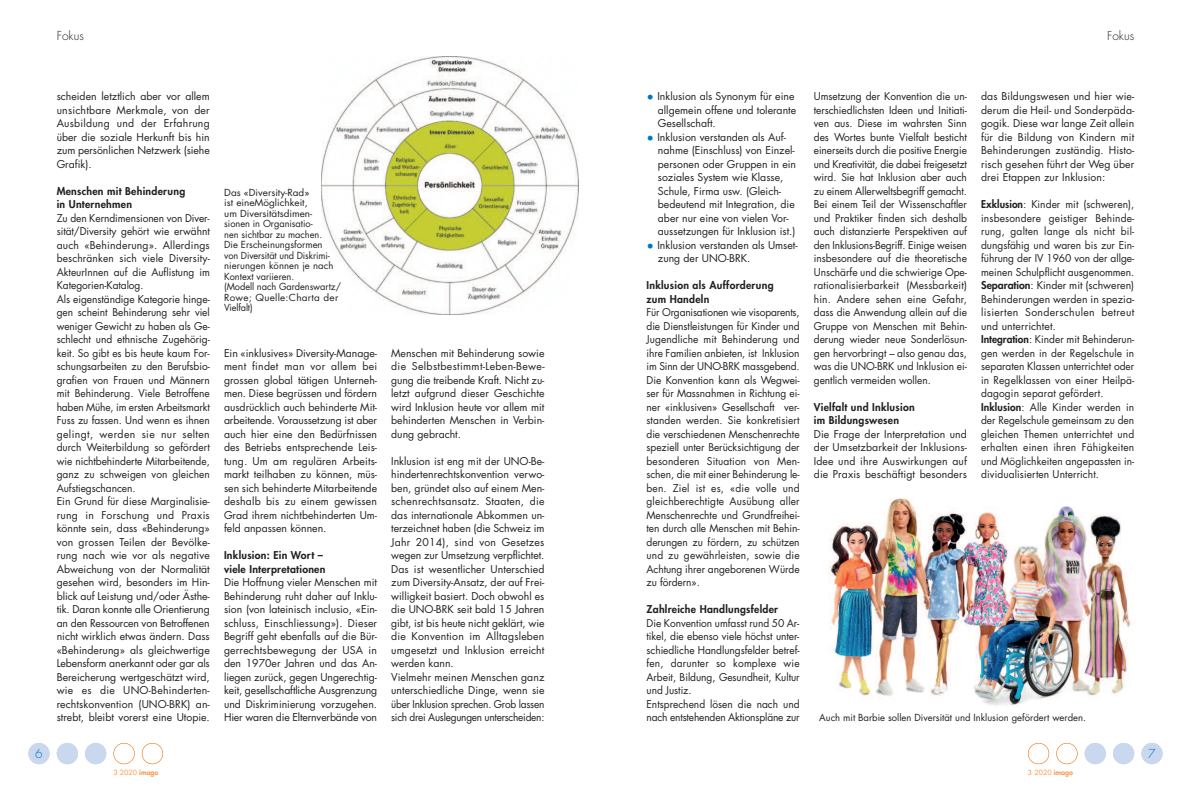
<style>
.page{position:relative;width:1191px;height:794px;background:#fff}
.page>*{position:absolute;margin:0;border:0;box-sizing:border-box;transform-origin:0 0}
.t1{font:300 12px "Futura";color:#231f20}
.t2{font:300 12px "Futura";color:#0076bc}
.t3{font:10.5px/13.5px "Futura";color:#231f20;text-align:justify}
.t4{font:800 10.5px/13.5px "Futura";letter-spacing:.025em;color:#231f20}
.t5{font:9.5px/10.5px "Futura";color:#231f20;scale:1.05 1}
.t6{font:9.5px "Futura";color:#231f20}
.t7{font:7px "Futura";color:#f79447}
.s1{font-size:13px;color:#0076bc}
.s2{font-weight:800}
</style>
<div class="page">
<div style="left:1141px;top:743px;width:21px;height:21px;background:#c9d8ee;border-radius:50%"></div>
<div style="left:1113px;top:743px;width:21px;height:21px;background:#c9d8ee;border-radius:50%"></div>
<div style="left:1084px;top:743px;width:22px;height:21px;background:#c9d8ee;border-radius:50%"></div>
<div style="left:1056px;top:743px;width:21px;height:21px;border:1px solid #f79447;border-radius:50%"></div>
<div style="left:1028px;top:743px;width:21px;height:21px;border:1px solid #f79447;border-radius:50%"></div>
<div style="left:28px;top:743px;width:22px;height:21px;background:#c9d8ee;border-radius:50%"></div>
<div style="left:57px;top:743px;width:21px;height:21px;background:#c9d8ee;border-radius:50%"></div>
<div style="left:85px;top:743px;width:21px;height:21px;background:#c9d8ee;border-radius:50%"></div>
<div style="left:113px;top:743px;width:22px;height:21px;border:1px solid #f79447;border-radius:50%"></div>
<div style="left:142px;top:743px;width:21px;height:21px;border:1px solid #f79447;border-radius:50%"></div>
<img style="left:828px;top:498px;width:303px;height:209px">
<img style="left:321px;top:57px;width:257px;height:257px">
<p class="t1" style="left:57px;top:28px;width:29px">Fokus</p>
<p class="t1" style="left:1107px;top:28px;width:29px">Fokus</p>
<p class="t3" style="left:57px;top:89px;width:155px">scheiden letztlich aber vor allem unsichtbare Merkmale, von der Ausbildung und der Erfahrung über die soziale Herkunft bis hin zum persönlichen Netzwerk (siehe Grafik).</p>
<p class="t4" style="left:57px;top:184px;width:130px">Menschen mit Behinderung in Unternehmen</p>
<p class="t3" style="left:57px;top:211px;width:155px;text-align:left">Zu den Kerndimensionen von Diver&shy;sität/Diversity gehört wie erwähnt auch «Behinderung». Allerdings beschränken sich viele Diversity-<br>AkteurInnen auf die Auflistung im<br>Kategorien-Katalog.<br>Als eigenständige Kategorie hinge&shy;gen scheint Behinderung sehr viel weniger Gewicht zu haben als Ge&shy;schlecht und ethnische Zugehörig&shy;keit. So gibt es bis heute kaum For&shy;schungsarbeiten zu den Berufsbio&shy;grafien von Frauen und Männern mit Behinderung. Viele Betroffene haben Mühe, im ersten Arbeitsmarkt<br>Fuss zu fassen. Und wenn es ihnen gelingt, werden sie nur selten durch Weiterbildung so gefördert wie nichtbehinderte Mitarbeitende, ganz zu schweigen von gleichen<br>Aufstiegschancen.<br>Ein Grund für diese Marginalisie&shy;rung in Forschung und Praxis könnte sein, dass «Behinderung» von grossen Teilen der Bevölke&shy;rung nach wie vor als negative<br>Abweichung von der Normalität gesehen wird, besonders im Hin&shy;blick auf Leistung und/oder Ästhe&shy;tik. Daran konnte alle Orientierung an den Ressourcen von Betroffenen nicht wirklich etwas ändern. Dass «Behinderung» als gleichwertige<br>Lebensform anerkannt oder gar als<br>Bereicherung wertgeschätzt wird, wie es die UNO-Behinderten&shy;rechtskonvention (UNO-BRK) an&shy;strebt, bleibt vorerst eine Utopie.</p>
<p class="t5" style="left:224px;top:187px;width:113px">Das «Diversity-Rad»<br>ist eineMöglichkeit,<br>um Diversitätsdimen-<br>sionen in Organisatio-<br>nen sichtbar zu machen.<br>Die Erscheinungsformen<br>von Diversität und Diskrimi&shy;nierungen können je nach<br>Kontext variieren.<br>(Modell nach Gardenswartz/<br>Rowe; Quelle:Charta der<br>Vielfalt)</p>
<p class="t3" style="left:224px;top:346px;width:155px">Ein «inklusives» Diversity-Manage&shy;ment findet man vor allem bei grossen global tätigen Unterneh&shy;men. Diese begrüssen und fördern ausdrücklich auch behinderte Mit&shy;arbeitende. Voraussetzung ist aber auch hier eine den Bedürfnissen des Betriebs entsprechende Leis&shy;tung. Um am regulären Arbeits&shy;markt teilhaben zu können, müs&shy;sen sich behinderte Mitarbeitende deshalb bis zu einem gewissen Grad ihrem nichtbehinderten Um&shy;feld anpassen können.</p>
<p class="t4" style="left:224px;top:548px;width:103px">Inklusion: Ein Wort – viele Interpretationen</p>
<p class="t3" style="left:224px;top:575px;width:155px">Die Hoffnung vieler Menschen mit Behinderung ruht daher auf Inklu&shy;sion (von lateinisch inclusio, «Ein&shy;schluss, Einschliessung»). Dieser Begriff geht ebenfalls auf die Bür&shy;gerrechtsbewegung der USA in den 1970er Jahren und das An&shy;liegen zurück, gegen Ungerechtig&shy;keit, gesellschaftliche Ausgrenzung und Diskriminierung vorzugehen.<br>Hier waren die Elternverbände von</p>
<p class="t3" style="left:391px;top:346px;width:155px">Menschen mit Behinderung sowie die Selbstbestimmt-Leben-Bewe&shy;gung die treibende Kraft. Nicht zu&shy;letzt aufgrund dieser Geschichte wird Inklusion heute vor allem mit behinderten Menschen in Verbin&shy;dung gebracht.</p>
<p class="t3" style="left:391px;top:454px;width:155px;text-align:left">Inklusion ist eng mit der UNO-Be&shy;hindertenrechtskonvention verwo&shy;ben, gründet also auf einem Men&shy;schenrechtsansatz. Staaten, die das internationale Abkommen un&shy;terzeichnet haben (die Schweiz im Jahr 2014), sind von Gesetzes wegen zur Umsetzung verpflichtet.<br>Das ist wesentlicher Unterschied zum Diversity-Ansatz, der auf Frei&shy;willigkeit basiert. Doch obwohl es die UNO-BRK seit bald 15 Jahren gibt, ist bis heute nicht geklärt, wie die Konvention im Alltagsleben umgesetzt und Inklusion erreicht werden kann.<br>Vielmehr meinen Menschen ganz unterschiedliche Dinge, wenn sie über Inklusion sprechen. Grob lassen sich drei Auslegungen unterscheiden:</p>
<p class="t3" style="left:658px;top:89px;width:140px;text-align:left;text-indent:-11px"><span class="s1">•</span> Inklusion als Synonym für eine allgemein offene und tolerante<br>Gesellschaft.</p>
<p class="t3" style="left:658px;top:130px;width:140px;text-align:left;text-indent:-11px"><span class="s1">•</span> Inklusion verstanden als Auf&shy;nahme (Einschluss) von Einzel&shy;personen oder Gruppen in ein soziales System wie Klasse,<br>Schule, Firma usw. (Gleich&shy;bedeutend mit Integration, die aber nur eine von vielen Vor&shy;aussetzungen für Inklusion ist.)</p>
<p class="t3" style="left:658px;top:238px;width:141px;text-indent:-11px"><span class="s1">•</span> Inklusion verstanden als Umset&shy;zung der UNO-BRK.</p>
<p class="t4" style="left:646px;top:278px;width:129px">Inklusion als Aufforderung zum Handeln</p>
<p class="t3" style="left:646px;top:305px;width:155px">Für Organisationen wie visoparents, die Dienstleistungen für Kinder und Jugendliche mit Behinderung und ihre Familien anbieten, ist Inklusion im Sinn der UNO-BRK massgebend.<br>Die Konvention kann als Wegwei&shy;ser für Massnahmen in Richtung ei&shy;ner «inklusiven» Gesellschaft ver&shy;standen werden. Sie konkretisiert die verschiedenen Menschenrechte speziell unter Berücksichtigung der besonderen Situation von Men&shy;schen, die mit einer Behinderung le&shy;ben. Ziel ist es, «die volle und gleichberechtigte Ausübung aller Menschenrechte und Grundfreihei&shy;ten durch alle Menschen mit Behin&shy;derungen zu fördern, zu schützen und zu gewährleisten, sowie die Achtung ihrer angeborenen Würde zu fördern».</p>
<p class="t4" style="left:646px;top:602px;width:133px">Zahlreiche Handlungsfelder</p>
<p class="t3" style="left:646px;top:616px;width:155px;text-align:left">Die Konvention umfasst rund 50 Ar&shy;tikel, die ebenso viele höchst unter&shy;schiedliche Handlungsfelder betref&shy;fen, darunter so komplexe wie<br>Arbeit, Bildung, Gesundheit, Kultur und Justiz.<br>Entsprechend lösen die nach und nach entstehenden Aktionspläne zur</p>
<p class="t3" style="left:814px;top:89px;width:155px">Umsetzung der Konvention die un&shy;terschiedlichsten Ideen und Initiati&shy;ven aus. Diese im wahrsten Sinn des Wortes bunte Vielfalt besticht einerseits durch die positive Energie und Kreativität, die dabei freigesetzt wird. Sie hat Inklusion aber auch zu einem Allerweltsbegriff gemacht.<br>Bei einem Teil der Wissenschaftler und Praktiker finden sich deshalb auch distanzierte Perspektiven auf den Inklusions-Begriff. Einige weisen insbesondere auf die theoretische Unschärfe und die schwierige Ope&shy;rationalisierbarkeit (Messbarkeit) hin. Andere sehen eine Gefahr, dass die Anwendung allein auf die Gruppe von Menschen mit Behin&shy;derung wieder neue Sonderlösun&shy;gen hervorbringt – also genau das, was die UNO-BRK und Inklusion ei&shy;gentlich vermeiden wollen.</p>
<p class="t4" style="left:814px;top:400px;width:102px">Vielfalt und Inklusion im Bildungswesen</p>
<p class="t3" style="left:814px;top:427px;width:155px">Die Frage der Interpretation und der Umsetzbarkeit der Inklusions-Idee und ihre Auswirkungen auf die Praxis beschäftigt besonders</p>
<p class="t3" style="left:981px;top:89px;width:155px">das Bildungswesen und hier wie&shy;derum die Heil- und Sonderpäda&shy;gogik. Diese war lange Zeit allein für die Bildung von Kindern mit Behinderungen zuständig. Histo&shy;risch gesehen führt der Weg über drei Etappen zur Inklusion:</p>
<p class="t3" style="left:981px;top:197px;width:155px;text-align:left"><span class="s2">Exklusion</span>: Kinder mit (schweren), insbesondere geistiger Behinde&shy;rung, galten lange als nicht bil&shy;dungsfähig und waren bis zur Ein&shy;führung der IV 1960 von der allge&shy;meinen Schulpflicht ausgenommen.<br><span class="s2">Separation</span>: Kinder mit (schweren)<br>Behinderungen werden in spezia&shy;lisierten Sonderschulen betreut und unterrichtet.<br><span class="s2">Integration</span>: Kinder mit Behinderun&shy;gen werden in der Regelschule in separaten Klassen unterrichtet oder in Regelklassen von einer Heilpä&shy;dagogin separat gefördert.<br><span class="s2">Inklusion</span>: Alle Kinder werden in der Regelschule gemeinsam zu den gleichen Themen unterrichtet und erhalten einen ihren Fähigkeiten und Möglichkeiten angepassten in&shy;dividualisierten Unterricht.</p>
<p class="t6" style="left:819px;top:711px;width:268px">Auch mit Barbie sollen Diversität und Inklusion gefördert werden.</p>
<p class="t2" style="left:35px;top:745px;width:9px">6</p>
<p class="t2" style="left:1148px;top:745px;width:9px">7</p>
<p class="t7" style="left:113px;top:768px;width:46px">3 2020 <span class="s2">imago</span></p>
<p class="t7" style="left:1028px;top:768px;width:46px">3 2020 <span class="s2">imago</span></p>
</div>
